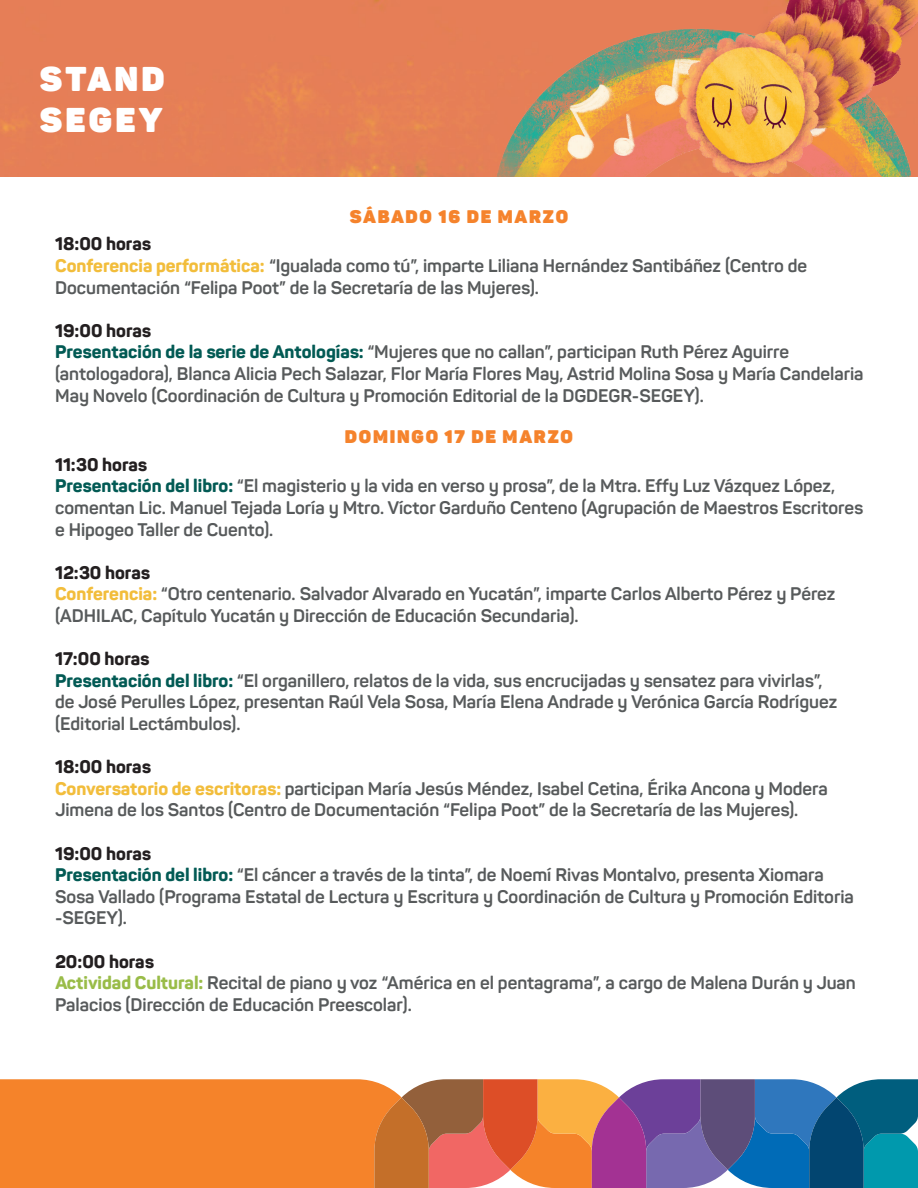
<style>
.page{position:relative;width:918px;height:1188px;background:#fff}
.page>*{position:absolute;margin:0;border:0;box-sizing:border-box;transform-origin:0 0}
.t1{font:900 33.9px/40.7px "Panton";letter-spacing:.1em;color:#fff}
.t2{font:700 18px/21.6px "Panton";color:#575a5b}
.t3{font:900 18px "Panton";letter-spacing:.1em;color:#f5832c}
.s1{font-weight:800;color:#231f20}
.s2{font-weight:800;color:#f2bd3b}
.s3{font-weight:800;color:#025a54}
.s4{font-weight:800;color:#99bc48}
</style>
<div class="page">
<div style="left:0;top:0;width:467px;height:177px;background:#e67e57"></div>
<img style="left:467px;top:0;width:207px;height:177px">
<img style="left:674px;top:0;width:244px;height:177px">
<div style="left:0;top:1079px;width:374px;height:109px;background:#f5832a"></div>
<svg style="left:374px;top:1079px;width:544px;height:109px;background:#856d77"></svg>
<h1 class="t1" style="left:40px;top:58px;width:126px">STAND<br>SEGEY</h1>
<p class="t3" style="left:350px;top:205px;width:220px">SÁBADO 16 DE MARZO</p>
<p class="t2" style="left:55px;top:233px;width:754px"><span class="s1">18:00 horas<br></span><span class="s2">Conferencia performática:</span> “Igualada como tú”, imparte Liliana Hernández Santibáñez (Centro de<br>Documentación “Felipa Poot” de la Secretaría de las Mujeres).</p>
<p class="t2" style="left:55px;top:320px;width:810px"><span class="s1">19:00 horas<br></span><span class="s3">Presentación de la serie de Antologías:</span> “Mujeres que no callan”, participan Ruth Pérez Aguirre (antologadora), Blanca Alicia Pech Salazar, Flor María Flores May, Astrid Molina Sosa y María Candelaria May Novelo (Coordinación de Cultura y Promoción Editorial de la DGDEGR-SEGEY).</p>
<p class="t3" style="left:345px;top:425px;width:230px">DOMINGO 17 DE MARZO</p>
<p class="t2" style="left:55px;top:454px;width:810px"><span class="s1">11:30 horas<br></span><span class="s3">Presentación del libro:</span> “El magisterio y la vida en verso y prosa”, de la Mtra. Effy Luz Vázquez López, comentan Lic. Manuel Tejada Loría y Mtro. Víctor Garduño Centeno (Agrupación de Maestros Escritores e Hipogeo Taller de Cuento).</p>
<p class="t2" style="left:55px;top:562px;width:782px"><span class="s1">12:30 horas<br></span><span class="s2">Conferencia:</span> “Otro centenario. Salvador Alvarado en Yucatán”, imparte Carlos Alberto Pérez y Pérez (ADHILAC, Capítulo Yucatán y Dirección de Educación Secundaria).</p>
<p class="t2" style="left:55px;top:648px;width:784px"><span class="s1">17:00 horas<br></span><span class="s3">Presentación del libro:</span> “El organillero, relatos de la vida, sus encrucijadas y sensatez para vivirlas”, de José Perulles López, presentan Raúl Vela Sosa, María Elena Andrade y Verónica García Rodríguez (Editorial Lectámbulos).</p>
<p class="t2" style="left:55px;top:756px;width:774px"><span class="s1">18:00 horas<br></span><span class="s2">Conversatorio de escritoras:</span> participan María Jesús Méndez, Isabel Cetina, Érika Ancona y Modera<br>Jimena de los Santos (Centro de Documentación “Felipa Poot” de la Secretaría de las Mujeres).</p>
<p class="t2" style="left:55px;top:842px;width:800px"><span class="s1">19:00 horas<br></span><span class="s3">Presentación del libro:</span> “El cáncer a través de la tinta”, de Noemí Rivas Montalvo, presenta Xiomara Sosa Vallado (Programa Estatal de Lectura y Escritura y Coordinación de Cultura y Promoción Editoria -SEGEY).</p>
<p class="t2" style="left:55px;top:950px;width:802px"><span class="s1">20:00 horas<br></span><span class="s4">Actividad Cultural:</span> Recital de piano y voz “América en el pentagrama”, a cargo de Malena Durán y Juan<br>Palacios (Dirección de Educación Preescolar).</p>
</div>
